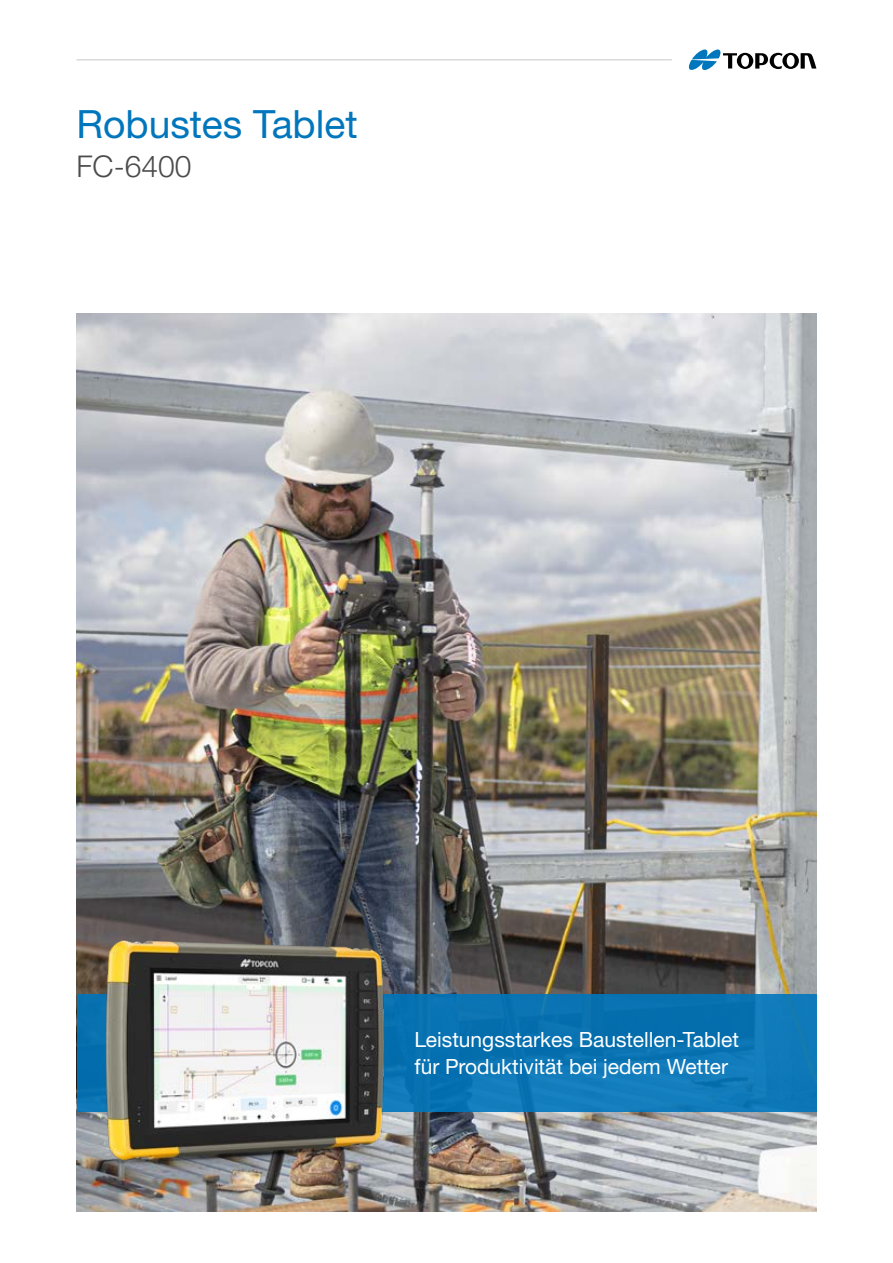
<style>
.page{position:relative;width:893px;height:1263px;background:#fff}
.page>*{position:absolute;margin:0;border:0;box-sizing:border-box;transform-origin:0 0}
.t1{font:39px "Helvetica Neue LTW1 G";color:#0076bd}
.t2{font:300 30px "Helvetica Neue LTW1 G";color:#4b4b4d}
.t3{font:21px/27px "Helvetica Neue LTW1 G";color:#fff}
</style>
<div class="page">
<hr style="left:77px;top:59px;width:595px;height:2px;background:#d9dadb">
<svg style="left:688px;top:49px;width:128px;height:21px"></svg>
<img style="left:77px;top:313px;width:739px;height:899px">
<div style="left:77px;top:995px;width:739px;height:117px;background:#0b74b4"></div>
<img style="left:77px;top:928px;width:338px;height:260px">
<h1 class="t1" style="left:77px;top:100px;width:283px">Robustes Tablet</h1>
<h2 class="t2" style="left:77px;top:148px;width:117px">FC-6400</h2>
<p class="t3" style="left:415px;top:1026px;width:326px">Leistungsstarkes Baustellen-Tablet für Produktivität bei jedem Wetter</p>
</div>
